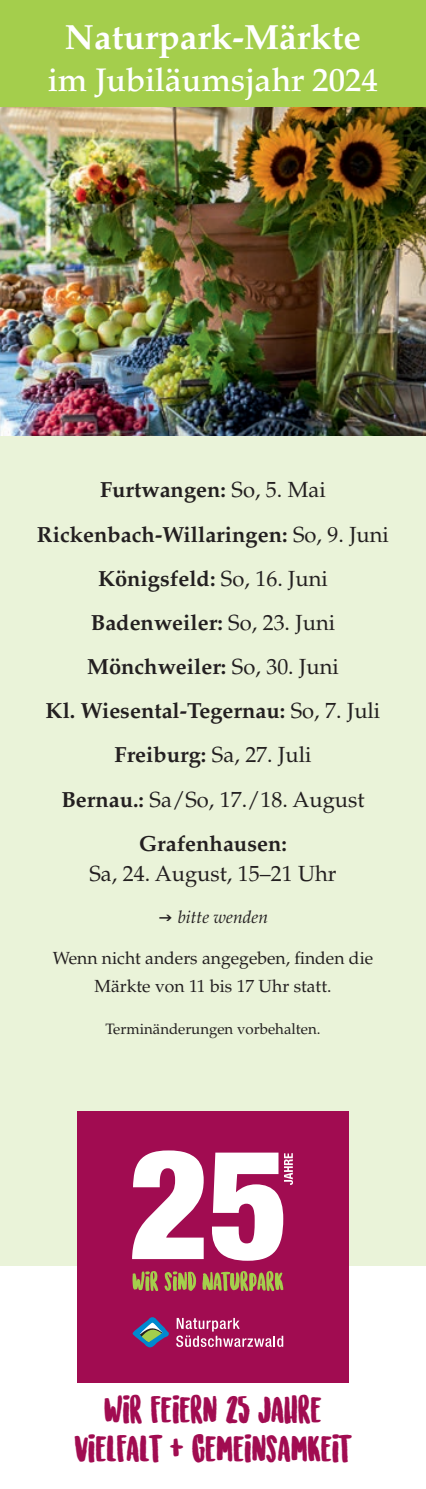
<style>
.page{position:relative;width:426px;height:1489px;background:#fff}
.page>*{position:absolute;margin:0;border:0;box-sizing:border-box;transform-origin:0 0}
.t1{font:35px/39.2px "Sunrise International";color:#a10c51;text-align:center}
.t2{font:700 35px "Palatino LT Std";color:#fff}
.t3{font:500 32.5px "Palatino LT Std";color:#fff}
.t4{font:700 22px/44.2px "Palatino LT Std";color:#231f20;text-align:center}
.t5{font:22px "Palatino LT Std";color:#231f20}
.t6{font:17.5px/27.5px "Palatino LT Std";color:#231f20;text-align:center}
.t7{font:italic 17.5px "Palatino LT Std";color:#231f20}
.t8{font:15px "Palatino LT Std";color:#231f20}
.s1{font-weight:400}
</style>
<div class="page">
<div style="left:0;top:415px;width:425px;height:850px;background:#eaf3d9"></div>
<img style="left:0;top:106px;width:425px;height:329px">
<div style="left:0;top:0;width:425px;height:106px;background:#a4ce4c"></div>
<div style="left:77px;top:1110px;width:271px;height:272px;background:#a10c51"></div>
<svg style="left:132px;top:1150px;width:71px;height:108px"></svg>
<svg style="left:212px;top:1152px;width:80px;height:108px"></svg>
<svg style="left:132px;top:1271px;width:26px;height:19px"></svg>
<svg style="left:164px;top:1271px;width:32px;height:19px"></svg>
<svg style="left:202px;top:1271px;width:81px;height:19px"></svg>
<svg style="left:176px;top:1317px;width:107px;height:29px"></svg>
<svg style="left:132px;top:1317px;width:37px;height:30px"></svg>
<h1 class="t2" style="left:65px;top:16px;width:297px">Naturpark-Märkte</h1>
<h2 class="t3" style="left:48px;top:61px;width:330px">im Jubiläumsjahr 2024</h2>
<p class="t4" style="left:37px;top:468px;width:353px">Furtwangen: <span class="s1">So, 5. Mai<br></span>Rickenbach-Willaringen: <span class="s1">So, 9. Juni<br></span>Königsfeld: <span class="s1">So, 16. Juni<br></span>Badenweiler: <span class="s1">So, 23. Juni<br></span>Mönchweiler: <span class="s1">So, 30. Juni<br></span>Kl. Wiesental-Tegernau: <span class="s1">So, 7. Juli<br></span>Freiburg: <span class="s1">Sa, 27. Juli<br></span>Bernau.: <span class="s1">Sa/So, 17./18. August<br></span>Grafenhausen:</p>
<p class="t5" style="left:89px;top:860px;width:248px">Sa, 24. August, 15–21 Uhr</p>
<p class="t7" style="left:158px;top:906px;width:112px">→ bitte wenden</p>
<p class="t6" style="left:53px;top:944px;width:321px">Wenn nicht anders angegeben, finden die<br>Märkte von 11 bis 17 Uhr statt.</p>
<p class="t8" style="left:105px;top:1019px;width:216px">Terminänderungen vorbehalten.</p>
<h1 class="t1" style="left:75px;top:1392px;width:277px">WIR FEIERN 25 JAHRE<br>VIELFALT + GEMEINSAMKEIT</h1>
</div>
